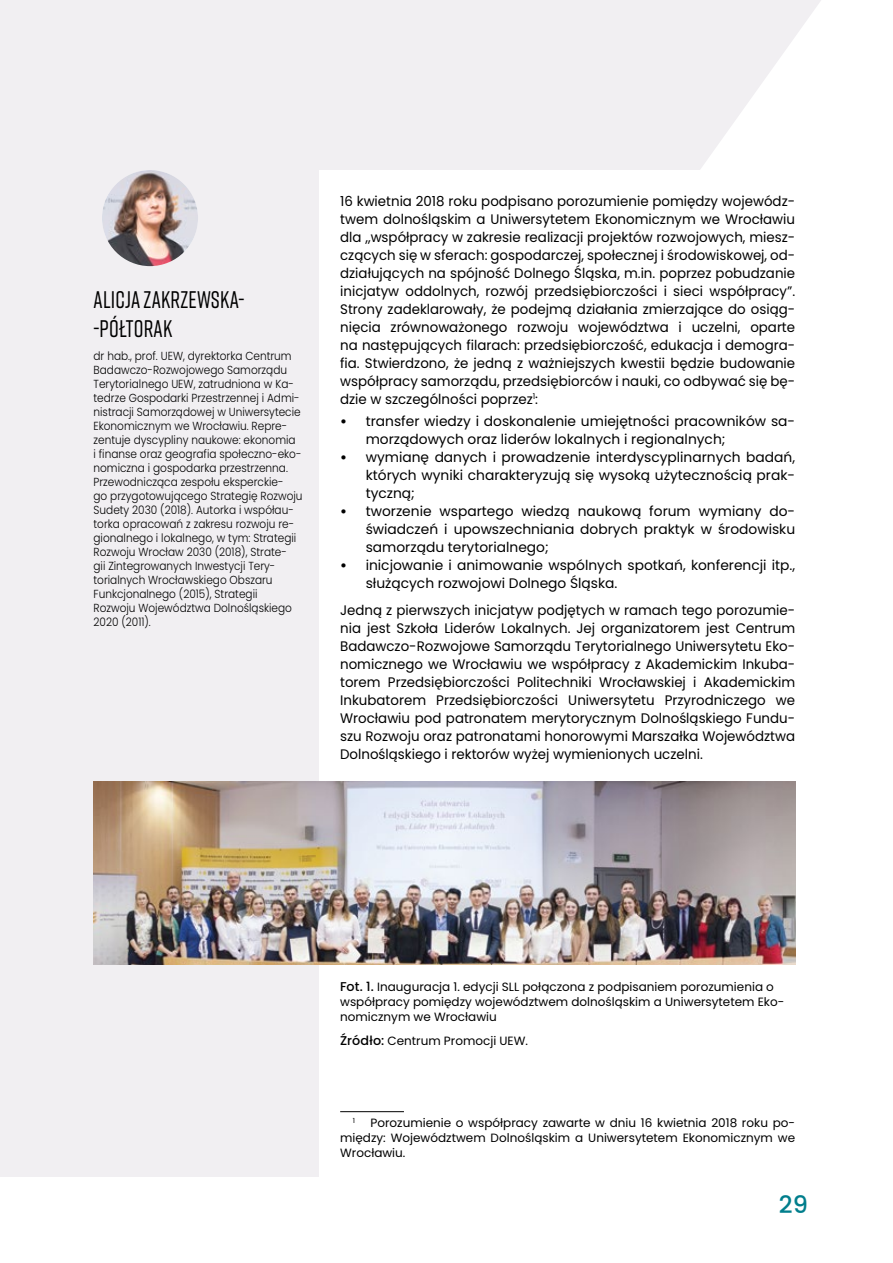
<style>
.page{position:relative;width:893px;height:1263px;background:#fff}
.page>*{position:absolute;margin:0;border:0;box-sizing:border-box;transform-origin:0 0}
.t1{font:500 24px/28.5px "Rift";letter-spacing:.01em;color:#000;scale:.9 1}
.t2{font:500 24px "Poppins";color:#007e8c}
.t3{font:13.8px/18px "Poppins";color:#000;text-align:justify}
.t4{font:12px/15px "Poppins";color:#000}
.t5{font:300 11.7px/14.1px "Poppins";color:#000;scale:.9 1}
.t6{font:7.05px "Poppins";color:#000}
.s1{font-weight:700}
.s2{font-weight:500;font-size:12.75px}
</style>
<div class="page">
<svg style="left:319px;top:0;width:502px;height:170px;fill:#f1eff2"></svg>
<div style="left:0;top:0;width:319px;height:1177px;background:#f1eff2"></div>
<img style="left:94px;top:782px;width:701px;height:182px">
<hr style="left:340px;top:1111px;width:64px;height:1px;background:#000">
<img style="left:102px;top:170px;width:96px;height:96px;border-radius:48px">
<h1 class="t1" style="left:94px;top:285px;width:169px">ALICJA ZAKRZEWSKA--PÓŁTORAK</h1>
<p class="t5" style="left:94px;top:348px;width:234px">dr hab., prof. UEW, dyrektorka Centrum Badawczo-Rozwojowego Samorządu Terytorialnego UEW, zatrudniona w Ka&shy;tedrze Gospodarki Przestrzennej i Admi&shy;nistracji Samorządowej w Uniwersytecie Ekonomicznym we Wrocławiu. Repre&shy;zentuje dyscypliny naukowe: ekonomia<br>i finanse oraz geografia społeczno-eko&shy;nomiczna i gospodarka przestrzenna.<br>Przewodnicząca zespołu eksperckie-<br>go przygotowującego Strategię Rozwoju Sudety 2030 (2018). Autorka i współau&shy;torka opracowań z zakresu rozwoju re&shy;gionalnego i lokalnego, w tym: Strategii Rozwoju Wrocław 2030 (2018), Strate-<br>gii Zintegrowanych Inwestycji Tery&shy;torialnych Wrocławskiego Obszaru Funkcjonalnego (2015), Strategii<br>Rozwoju Województwa Dolnośląskiego 2020 (2011).</p>
<p class="t3" style="left:340px;top:192px;width:456px">16 kwietnia 2018 roku podpisano porozumienie pomiędzy wojewódz&shy;twem dolnośląskim a Uniwersytetem Ekonomicznym we Wrocławiu dla „współpracy w zakresie realizacji projektów rozwojowych, miesz&shy;czących się w sferach: gospodarczej, społecznej i środowiskowej, od&shy;działujących na spójność Dolnego Śląska, m.in. poprzez pobudzanie inicjatyw oddolnych, rozwój przedsiębiorczości i sieci współpracy”.<br>Strony zadeklarowały, że podejmą działania zmierzające do osiąg&shy;nięcia zrównoważonego rozwoju województwa i uczelni, oparte na następujących filarach: przedsiębiorczość, edukacja i demogra&shy;fia. Stwierdzono, że jedną z ważniejszych kwestii będzie budowanie współpracy samorządu, przedsiębiorców i nauki, co odbywać się bę&shy;dzie w szczególności poprzez<sup>1</sup>:</p>
<p class="t3" style="left:366px;top:412px;width:431px;text-indent:-26px"><span class="s1">•</span> transfer wiedzy i doskonalenie umiejętności pracowników sa&shy;morządowych oraz liderów lokalnych i regionalnych;</p>
<p class="t3" style="left:366px;top:448px;width:431px;text-indent:-26px"><span class="s1">•</span> wymianę danych i prowadzenie interdyscyplinarnych badań, których wyniki charakteryzują się wysoką użytecznością prak&shy;tyczną;</p>
<p class="t3" style="left:366px;top:502px;width:431px;text-indent:-26px"><span class="s1">•</span> tworzenie wspartego wiedzą naukową forum wymiany do&shy;świadczeń i upowszechniania dobrych praktyk w środowisku samorządu terytorialnego;</p>
<p class="t3" style="left:366px;top:556px;width:431px;text-indent:-26px"><span class="s1">•</span> inicjowanie i animowanie wspólnych spotkań, konferencji itp., służących rozwojowi Dolnego Śląska.</p>
<p class="t3" style="left:340px;top:601px;width:456px">Jedną z pierwszych inicjatyw podjętych w ramach tego porozumie&shy;nia jest Szkoła Liderów Lokalnych. Jej organizatorem jest Centrum Badawczo-Rozwojowe Samorządu Terytorialnego Uniwersytetu Eko&shy;nomicznego we Wrocławiu we współpracy z Akademickim Inkuba&shy;torem Przedsiębiorczości Politechniki Wrocławskiej i Akademickim Inkubatorem Przedsiębiorczości Uniwersytetu Przyrodniczego we Wrocławiu pod patronatem merytorycznym Dolnośląskiego Fundu&shy;szu Rozwoju oraz patronatami honorowymi Marszałka Województwa Dolnośląskiego i rektorów wyżej wymienionych uczelni.</p>
<p class="t4" style="left:340px;top:979px;width:446px"><span class="s2">Fot. 1.</span> Inauguracja 1. edycji SLL połączona z podpisaniem porozumienia o współpracy pomiędzy województwem dolnośląskim a Uniwersytetem Eko&shy;nomicznym we Wrocławiu</p>
<p class="t4" style="left:340px;top:1033px;width:189px"><span class="s2">Źródło:</span> Centrum Promocji UEW.</p>
<p class="t4" style="left:340px;top:1115px;width:456px;text-align:justify;text-indent:30px">Porozumienie o współpracy zawarte w dniu 16 kwietnia 2018 roku po&shy;między: Województwem Dolnośląskim a Uniwersytetem Ekonomicznym we Wrocławiu.</p>
<p class="t6" style="left:353px;top:1116px;width:4px">1</p>
<h1 class="t2" style="left:779px;top:1190px;width:31px">29</h1>
</div>
